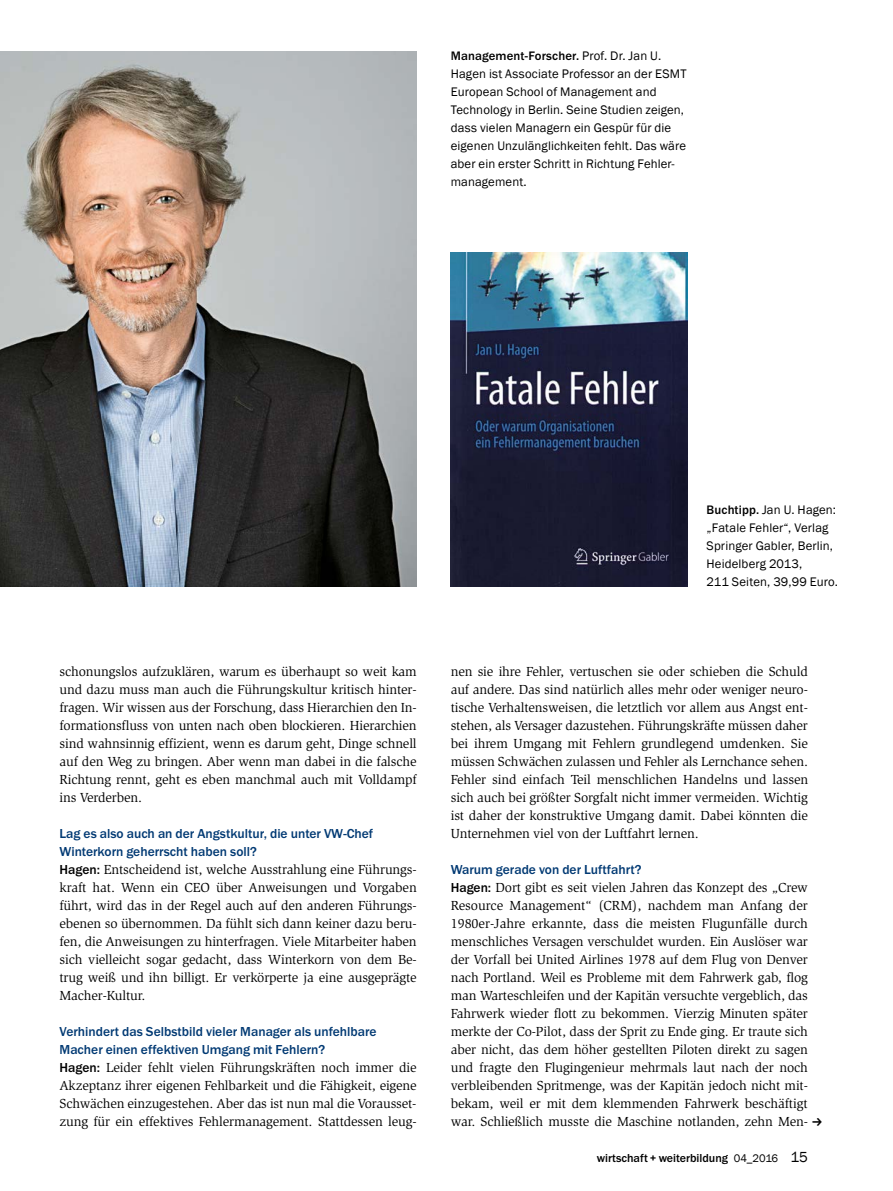
<style>
.page{position:relative;width:893px;height:1191px;background:#fff}
.page>*{position:absolute;margin:0;border:0;box-sizing:border-box;transform-origin:0 0}
.t1{font:13.5px/18px "Slimbach Std";letter-spacing:-.01em;color:#000;text-align:justify}
.t2{font:500 13.5px/18px "Franklin Goth EF";color:#003973}
.t3{font:12.75px/18px "Franklin Gothic";letter-spacing:.01em;color:#000}
.t4{font:500 12.75px "Franklin Goth EF";letter-spacing:.01em;color:#000}
.t5{font:500 12px "Franklin Goth EF";color:#000}
.s1{font-family:"Franklin Gothic";font-weight:400}
.s2{font-family:"Franklin Goth EF";font-weight:500}
.s3{font-family:"Franklin Gothic";font-weight:400;font-size:11.25px}
.s4{font-family:"Franklin Gothic";font-weight:400;font-size:15px}
</style>
<div class="page">
<img style="left:0;top:51px;width:417px;height:535px">
<img style="left:451px;top:252px;width:236px;height:334px">
<p class="t4" style="left:451px;top:49px;width:212px">Management-Forscher. <span class="s1">Prof. Dr. Jan U.</span></p>
<p class="t3" style="left:451px;top:65px;width:237px">Hagen ist Associate Professor an der ESMT European School of Management and Technology in Berlin. Seine Studien zeigen, dass vielen Managern ein Gespür für die eigenen Unzulänglichkeiten fehlt. Das wäre aber ein erster Schritt in Richtung Fehler&shy;management.</p>
<p class="t1" style="left:60px;top:662px;width:359px">schonungslos aufzuklären, warum es überhaupt so weit kam und dazu muss man auch die Führungskultur kritisch hinter&shy;fragen. Wir wissen aus der Forschung, dass Hierarchien den In&shy;formationsfluss von unten nach oben blockieren. Hierarchien sind wahnsinnig effizient, wenn es darum geht, Dinge schnell auf den Weg zu bringen. Aber wenn man dabei in die falsche Richtung rennt, geht es eben manchmal auch mit Volldampf ins Verderben.</p>
<p class="t2" style="left:60px;top:824px;width:315px">Lag es also auch an der Angstkultur, die unter VW-Chef<br>Winterkorn geherrscht haben soll?</p>
<p class="t1" style="left:60px;top:860px;width:359px"><span class="s2">Hagen:</span> Entscheidend ist, welche Ausstrahlung eine Führungs&shy;kraft hat. Wenn ein CEO über Anweisungen und Vorgaben führt, wird das in der Regel auch auf den anderen Führungs&shy;ebenen so übernommen. Da fühlt sich dann keiner dazu beru&shy;fen, die Anweisungen zu hinterfragen. Viele Mitarbeiter haben sich vielleicht sogar gedacht, dass Winterkorn von dem Be&shy;trug weiß und ihn billigt. Er verkörperte ja eine ausgeprägte Macher-Kultur.</p>
<p class="t2" style="left:60px;top:1022px;width:319px">Verhindert das Selbstbild vieler Manager als unfehlbare<br>Macher einen effektiven Umgang mit Fehlern?</p>
<p class="t1" style="left:60px;top:1058px;width:359px"><span class="s2">Hagen:</span> Leider fehlt vielen Führungskräften noch immer die Akzeptanz ihrer eigenen Fehlbarkeit und die Fähigkeit, eigene Schwächen einzugestehen. Aber das ist nun mal die Vorausset&shy;zung für ein effektives Fehlermanagement. Stattdessen leug-</p>
<p class="t3" style="left:707px;top:501px;width:133px"><span class="s2">Buchtipp.</span> Jan U. Hagen: „Fatale Fehler“, Verlag<br>Springer Gabler, Berlin,<br>Heidelberg 2013,<br>211 Seiten, 39,99 Euro.</p>
<p class="t1" style="left:451px;top:662px;width:359px">nen sie ihre Fehler, vertuschen sie oder schieben die Schuld auf andere. Das sind natürlich alles mehr oder weniger neuro&shy;tische Verhaltensweisen, die letztlich vor allem aus Angst ent&shy;stehen, als Versager dazustehen. Führungskräfte müssen daher bei ihrem Umgang mit Fehlern grundlegend umdenken. Sie müssen Schwächen zulassen und Fehler als Lernchance sehen.<br>Fehler sind einfach Teil menschlichen Handelns und lassen sich auch bei größter Sorgfalt nicht immer vermeiden. Wichtig ist daher der konstruktive Umgang damit. Dabei könnten die Unternehmen viel von der Luftfahrt lernen.</p>
<p class="t2" style="left:451px;top:860px;width:192px">Warum gerade von der Luftfahrt?</p>
<p class="t1" style="left:451px;top:878px;width:359px"><span class="s2">Hagen:</span> Dort gibt es seit vielen Jahren das Konzept des „Crew Resource Management“ (CRM), nachdem man Anfang der 1980er-Jahre erkannte, dass die meisten Flugunfälle durch menschliches Versagen verschuldet wurden. Ein Auslöser war der Vorfall bei United Airlines 1978 auf dem Flug von Denver nach Portland. Weil es Probleme mit dem Fahrwerk gab, flog man Warteschleifen und der Kapitän versuchte vergeblich, das Fahrwerk wieder flott zu bekommen. Vierzig Minuten später merkte der Co-Pilot, dass der Sprit zu Ende ging. Er traute sich aber nicht, das dem höher gestellten Piloten direkt zu sagen und fragte den Flugingenieur mehrmals laut nach der noch verbleibenden Spritmenge, was der Kapitän jedoch nicht mit&shy;bekam, weil er mit dem klemmenden Fahrwerk beschäftigt war. Schließlich musste die Maschine notlanden, zehn Men-</p>
<p class="t5" style="left:597px;top:1151px;width:213px">wirtschaft + weiterbildung <span class="s3">04_2016</span> <span class="s4">15</span></p>
</div>
